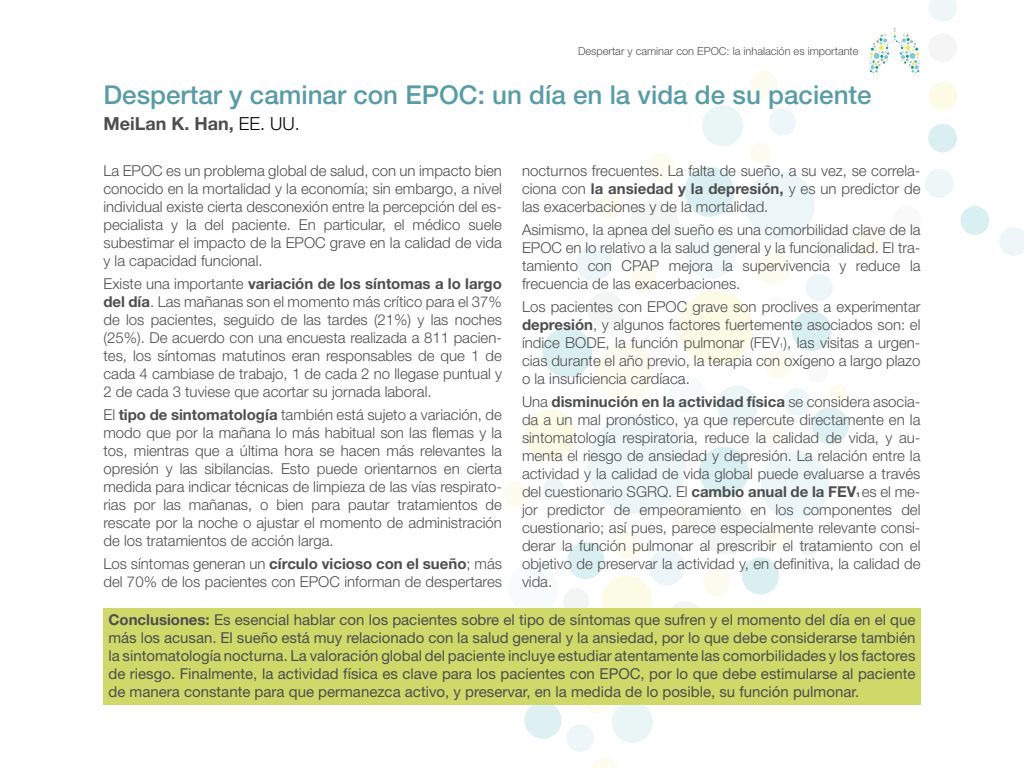
<style>
.page{position:relative;width:1024px;height:768px;background:#fff}
.page>*{position:absolute;margin:0;border:0;box-sizing:border-box;transform-origin:0 0}
._02Títol02{font:500 26px "Helvetica Neue LT Std";color:#589ca8}
.Autors{font:700 18px "Helvetica Neue LT Std";color:#4d4e4e}
.text{font:300 15px/18px "Helvetica Neue LT Std";color:#4d4e4e;text-align:justify}
.Conclusions{font:15px/18px "Helvetica Neue LT Std";color:#4d4e4e;text-align:justify}
.t1{font:300 11px "Helvetica Neue LT Std";color:#4d4e4e}
.s1{font-weight:300;color:#000}
.s2{font-weight:700}
.s3{font-size:7px}
.s4{font-weight:700;font-size:7px}
</style>
<div class="page">
<div style="left:526px;top:410px;width:50px;height:50px;background:#fcfbe5;border-radius:50%"></div>
<div style="left:586px;top:693px;width:21px;height:21px;background:#fdfcf1;border-radius:50%"></div>
<div style="left:543px;top:478px;width:21px;height:21px;background:#ebf5f6;border-radius:50%"></div>
<svg style="left:591px;top:758px;width:26px;height:10px"></svg>
<div style="left:612px;top:702px;width:41px;height:41px;background:#eaf5f6;border-radius:50%"></div>
<div style="left:566px;top:724px;width:28px;height:28px;background:#edf6f8;border-radius:50%"></div>
<div style="left:524px;top:702px;width:38px;height:37px;background:#dff0f2;border-radius:50%"></div>
<svg style="left:567px;top:542px;width:37px;height:37px"></svg>
<div style="left:542px;top:327px;width:50px;height:50px;background:#daeff1;border-radius:50%"></div>
<div style="left:563px;top:588px;width:26px;height:26px;background:#f3f4f4;border-radius:50%"></div>
<div style="left:503px;top:481px;width:27px;height:26px;background:#fdfcf1;border-radius:50%"></div>
<svg style="left:999px;top:227px;width:25px;height:29px"></svg>
<svg style="left:571px;top:0;width:418px;height:608px"></svg>
<div style="left:103px;top:608px;width:818px;height:97px;background:#ced969"></div>
<p class="t1" style="left:578px;top:45px;width:282px">Despertar y caminar con EPOC: la inhalación es importante</p>
<p class="_02Títol02" style="left:103px;top:79px;width:770px">Despertar y caminar con EPOC: un día en la vida de su paciente</p>
<p class="Autors" style="left:103px;top:113px;width:194px">MeiLan K. Han, <span class="s1">EE. UU.</span></p>
<p class="text" style="left:103px;top:162px;width:400px">La EPOC es un problema global de salud, con un impacto bien conocido en la mortalidad y la economía; sin embargo, a nivel individual existe cierta desconexión entre la percepción del es&shy;pecialista y la del paciente. En particular, el médico suele subestimar el impacto de la EPOC grave en la calidad de vida y la capacidad funcional.</p>
<p class="text" style="left:103px;top:275px;width:400px">Existe una importante <span class="s2">variación de los síntomas a lo largo del día</span>. Las mañanas son el momento más crítico para el 37% de los pacientes, seguido de las tardes (21%) y las noches (25%). De acuerdo con una encuesta realizada a 811 pacien&shy;tes, los síntomas matutinos eran responsables de que 1 de cada 4 cambiase de trabajo, 1 de cada 2 no llegase puntual y 2 de cada 3 tuviese que acortar su jornada laboral.</p>
<p class="text" style="left:103px;top:406px;width:400px">El <span class="s2">tipo de sintomatología</span> también está sujeto a variación, de modo que por la mañana lo más habitual son las flemas y la tos, mientras que a última hora se hacen más relevantes la opresión y las sibilancias. Esto puede orientarnos en cierta medida para indicar técnicas de limpieza de las vías respirato&shy;rias por las mañanas, o bien para pautar tratamientos de rescate por la noche o ajustar el momento de administración de los tratamientos de acción larga.</p>
<p class="text" style="left:103px;top:555px;width:400px">Los síntomas generan un <span class="s2">círculo vicioso con el sueño</span>; más del 70% de los pacientes con EPOC informan de despertares</p>
<p class="text" style="left:522px;top:162px;width:400px">nocturnos frecuentes. La falta de sueño, a su vez, se correla&shy;ciona con <span class="s2">la ansiedad y la depresión,</span> y es un predictor de las exacerbaciones y de la mortalidad.</p>
<p class="text" style="left:522px;top:221px;width:400px">Asimismo, la apnea del sueño es una comorbilidad clave de la EPOC en lo relativo a la salud general y la funcionalidad. El tra&shy;tamiento con CPAP mejora la supervivencia y reduce la frecuencia de las exacerbaciones.</p>
<p class="text" style="left:522px;top:298px;width:400px">Los pacientes con EPOC grave son proclives a experimentar <span class="s2">depresión</span>, y algunos factores fuertemente asociados son: el índice BODE, la función pulmonar (FEV<span class="s3">1</span>), las visitas a urgen&shy;cias durante el año previo, la terapia con oxígeno a largo plazo o la insuficiencia cardíaca.</p>
<p class="text" style="left:522px;top:393px;width:400px">Una <span class="s2">disminución en la actividad física</span> se considera asocia&shy;da a un mal pronóstico, ya que repercute directamente en la sintomatología respiratoria, reduce la calidad de vida, y au&shy;menta el riesgo de ansiedad y depresión. La relación entre la actividad y la calidad de vida global puede evaluarse a través del cuestionario SGRQ. El <span class="s2">cambio anual de la FEV</span><span class="s4">1</span> es el me&shy;jor predictor de empeoramiento en los componentes del cuestionario; así pues, parece especialmente relevante consi&shy;derar la función pulmonar al prescribir el tratamiento con el objetivo de preservar la actividad y, en definitiva, la calidad de vida.</p>
<p class="Conclusions" style="left:108px;top:611px;width:809px"><span class="s2">Conclusiones:</span> Es esencial hablar con los pacientes sobre el tipo de síntomas que sufren y el momento del día en el que más los acusan. El sueño está muy relacionado con la salud general y la ansiedad, por lo que debe considerarse también la sintomatología nocturna. La valoración global del paciente incluye estudiar atentamente las comorbilidades y los factores de riesgo. Finalmente, la actividad física es clave para los pacientes con EPOC, por lo que debe estimularse al paciente de manera constante para que permanezca activo, y preservar, en la medida de lo posible, su función pulmonar.</p>
</div>
